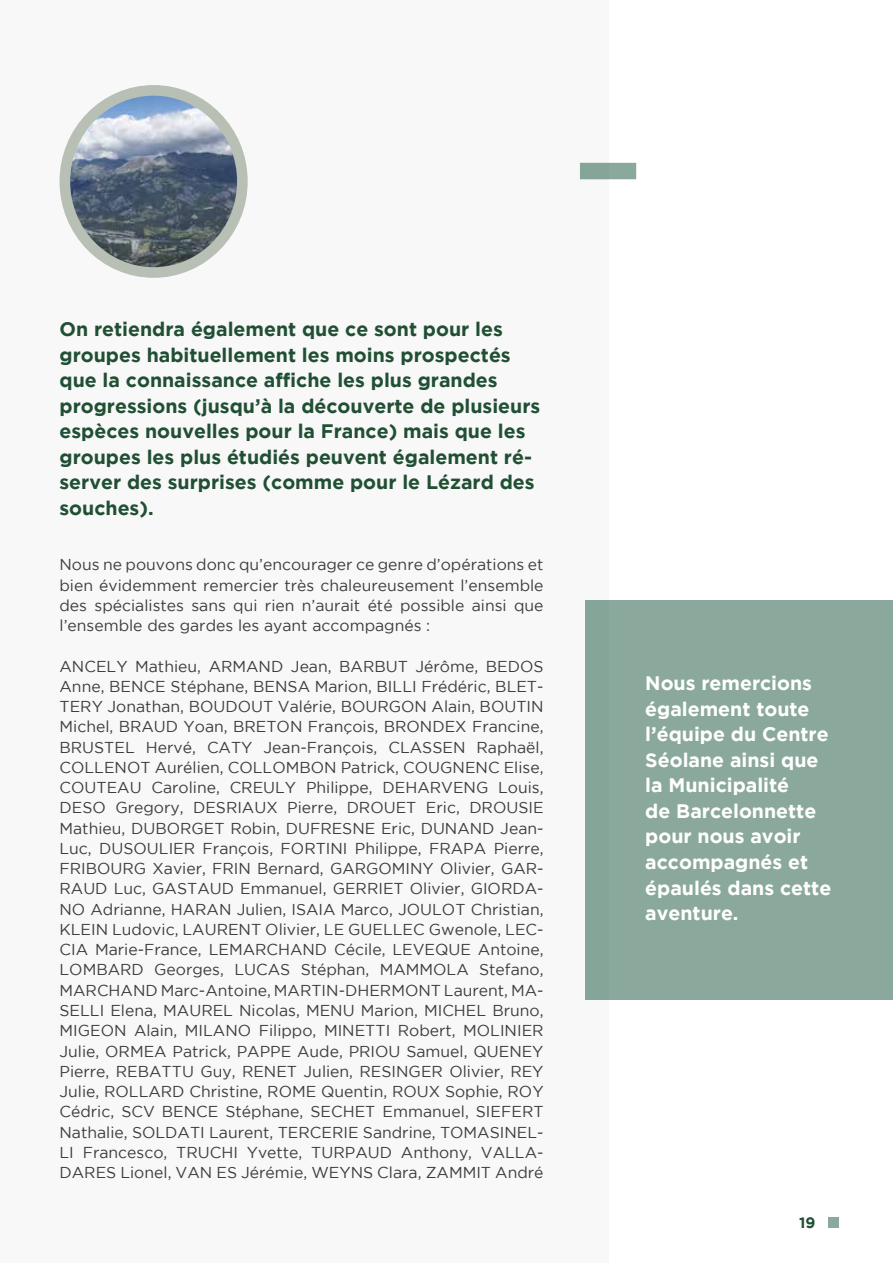
<style>
.page{position:relative;width:893px;height:1263px;background:#fff}
.page>*{position:absolute;margin:0;border:0;box-sizing:border-box;transform-origin:0 0}
.t1{font:700 19.5px/25.5px "Gotham";color:#214f34}
.t2{font:700 19.5px/25.5px "Gotham";color:#fff}
.t3{font:15.75px/20.2px "Gotham";color:#3c3c3b;text-align:justify}
.t4{font:700 15px "Gotham";color:#214f34}
</style>
<div class="page">
<div style="left:828px;top:1216px;width:11px;height:11px;background:#8aa99c"></div>
<div style="left:0;top:0;width:608px;height:1263px;background:#f8f8f8"></div>
<hr style="left:0;top:600px;width:1px;height:218px;background:#014429">
<div style="left:585px;top:600px;width:308px;height:400px;background:#8aa99c"></div>
<img style="left:65px;top:90px;width:171px;height:182px">
<div style="left:60px;top:85px;width:188px;height:193px;border:11px solid #b8c0b6;border-radius:50%"></div>
<div style="left:580px;top:163px;width:56px;height:16px;background:#86a599"></div>
<p class="t1" style="left:60px;top:316px;width:482px">On retiendra également que ce sont pour les groupes habituellement les moins prospectés que la connaissance affiche les plus grandes progressions (jusqu’à la découverte de plusieurs espèces nouvelles pour la France) mais que les groupes les plus étudiés peuvent également ré&shy;server des surprises (comme pour le Lézard des souches).</p>
<p class="t3" style="left:60px;top:554px;width:486px">Nous ne pouvons donc qu’encourager ce genre d’opérations et bien évidemment remercier très chaleureusement l’ensemble des spécialistes sans qui rien n’aurait été possible ainsi que l’ensemble des gardes les ayant accompagnés :</p>
<p class="t3" style="left:60px;top:656px;width:486px">ANCELY Mathieu, ARMAND Jean, BARBUT Jérôme, BEDOS Anne, BENCE Stéphane, BENSA Marion, BILLI Frédéric, BLET-TERY Jonathan, BOUDOUT Valérie, BOURGON Alain, BOUTIN Michel, BRAUD Yoan, BRETON François, BRONDEX Francine, BRUSTEL Hervé, CATY Jean-François, CLASSEN Raphaël, COLLENOT Aurélien, COLLOMBON Patrick, COUGNENC Elise, COUTEAU Caroline, CREULY Philippe, DEHARVENG Louis, DESO Gregory, DESRIAUX Pierre, DROUET Eric, DROUSIE Mathieu, DUBORGET Robin, DUFRESNE Eric, DUNAND Jean-Luc, DUSOULIER François, FORTINI Philippe, FRAPA Pierre, FRIBOURG Xavier, FRIN Bernard, GARGOMINY Olivier, GAR-RAUD Luc, GASTAUD Emmanuel, GERRIET Olivier, GIORDA-NO Adrianne, HARAN Julien, ISAIA Marco, JOULOT Christian, KLEIN Ludovic, LAURENT Olivier, LE GUELLEC Gwenole, LEC-CIA Marie-France, LEMARCHAND Cécile, LEVEQUE Antoine, LOMBARD Georges, LUCAS Stéphan, MAMMOLA Stefano, MARCHAND Marc-Antoine, MARTIN-DHERMONT Laurent, MA-SELLI Elena, MAUREL Nicolas, MENU Marion, MICHEL Bruno, MIGEON Alain, MILANO Filippo, MINETTI Robert, MOLINIER Julie, ORMEA Patrick, PAPPE Aude, PRIOU Samuel, QUENEY Pierre, REBATTU Guy, RENET Julien, RESINGER Olivier, REY Julie, ROLLARD Christine, ROME Quentin, ROUX Sophie, ROY Cédric, SCV BENCE Stéphane, SECHET Emmanuel, SIEFERT Nathalie, SOLDATI Laurent, TERCERIE Sandrine, TOMASINEL-LI Francesco, TRUCHI Yvette, TURPAUD Anthony, VALLA-DARES Lionel, VAN ES Jérémie, WEYNS Clara, ZAMMIT André</p>
<p class="t2" style="left:645px;top:670px;width:188px">Nous remercions également toute l’équipe du Centre<br>Séolane ainsi que la Municipalité<br>de Barcelonnette pour nous avoir accompagnés et épaulés dans cette aventure.</p>
<p class="t4" style="left:799px;top:1213px;width:18px">19</p>
</div>
